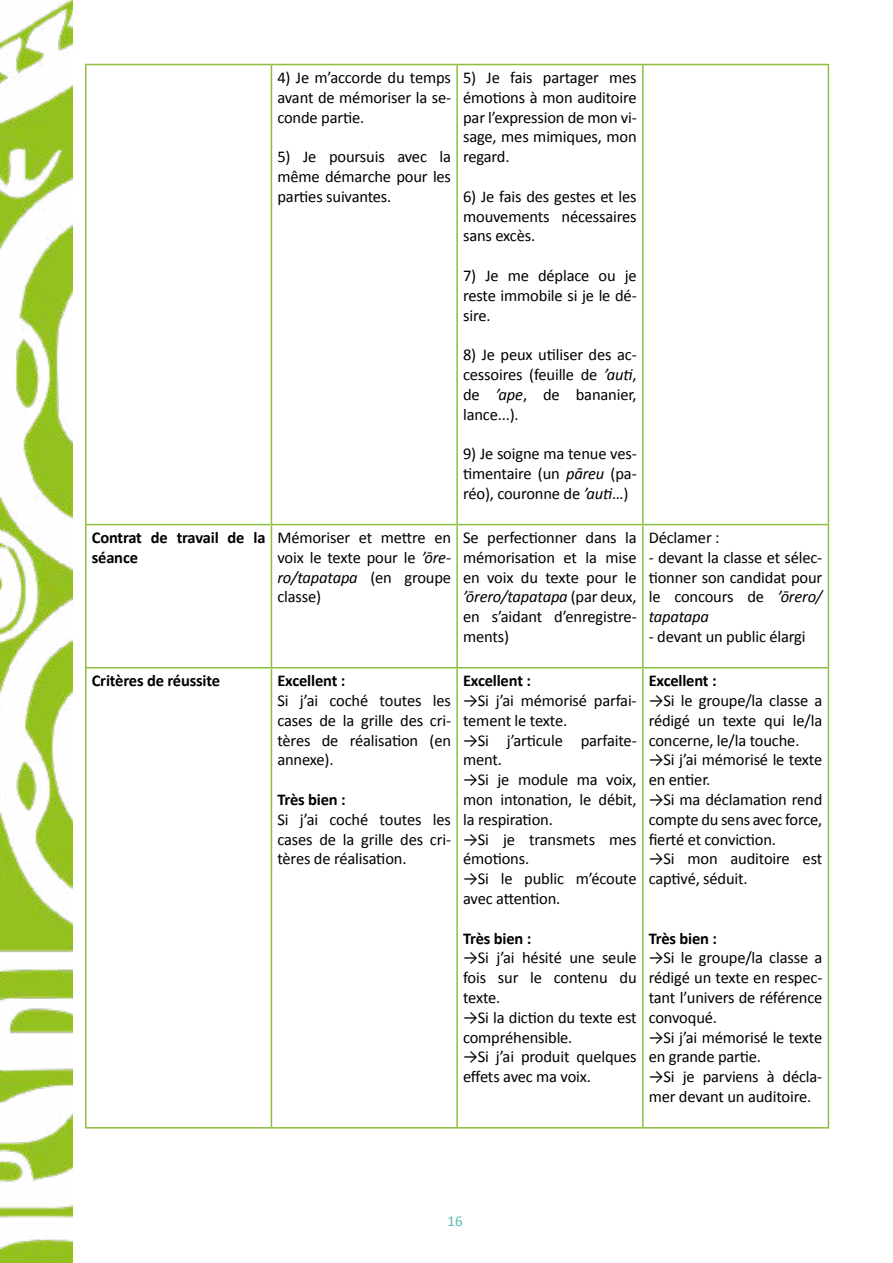
<style>
.page{position:relative;width:893px;height:1263px;background:#fff}
.page>*{position:absolute;margin:0;border:0;box-sizing:border-box;transform-origin:0 0}
.t1{font:16.5px/19.8px "Calibri";letter-spacing:-.01em;color:#000;text-align:justify}
.t2{font:700 16.5px/19.8px "Calibri";letter-spacing:-.01em;color:#000}
.t3{font:15px "Calibri";color:#56bcb3}
.s1{font-style:italic}
</style>
<div class="page">
<img style="left:0;top:0;width:73px;height:1263px">
<hr style="left:85px;top:64px;width:186px;height:1px;background:#8cbf3c">
<hr style="left:85px;top:65px;width:2px;height:459px;background:#8cbf3c">
<hr style="left:271px;top:64px;width:186px;height:1px;background:#8cbf3c">
<hr style="left:271px;top:65px;width:1px;height:459px;background:#8cbf3c">
<hr style="left:457px;top:64px;width:186px;height:1px;background:#8cbf3c">
<hr style="left:456px;top:65px;width:2px;height:459px;background:#8cbf3c">
<hr style="left:643px;top:64px;width:186px;height:1px;background:#8cbf3c">
<hr style="left:642px;top:65px;width:1px;height:459px;background:#8cbf3c">
<hr style="left:828px;top:65px;width:1px;height:459px;background:#8cbf3c">
<hr style="left:85px;top:524px;width:186px;height:1px;background:#8cbf3c">
<hr style="left:85px;top:525px;width:2px;height:142px;background:#8cbf3c">
<hr style="left:271px;top:524px;width:186px;height:1px;background:#8cbf3c">
<hr style="left:271px;top:525px;width:1px;height:142px;background:#8cbf3c">
<hr style="left:457px;top:524px;width:186px;height:1px;background:#8cbf3c">
<hr style="left:456px;top:525px;width:2px;height:142px;background:#8cbf3c">
<hr style="left:643px;top:524px;width:186px;height:1px;background:#8cbf3c">
<hr style="left:642px;top:525px;width:1px;height:142px;background:#8cbf3c">
<hr style="left:828px;top:525px;width:1px;height:142px;background:#8cbf3c">
<hr style="left:85px;top:667px;width:186px;height:1px;background:#8cbf3c">
<hr style="left:85px;top:668px;width:2px;height:459px;background:#8cbf3c">
<hr style="left:271px;top:667px;width:186px;height:1px;background:#8cbf3c">
<hr style="left:271px;top:668px;width:1px;height:459px;background:#8cbf3c">
<hr style="left:457px;top:667px;width:186px;height:1px;background:#8cbf3c">
<hr style="left:456px;top:668px;width:2px;height:459px;background:#8cbf3c">
<hr style="left:643px;top:667px;width:186px;height:1px;background:#8cbf3c">
<hr style="left:642px;top:668px;width:1px;height:459px;background:#8cbf3c">
<hr style="left:828px;top:668px;width:1px;height:459px;background:#8cbf3c">
<hr style="left:85px;top:1127px;width:186px;height:1px;background:#8cbf3c">
<hr style="left:271px;top:1127px;width:186px;height:1px;background:#8cbf3c">
<hr style="left:457px;top:1127px;width:186px;height:1px;background:#8cbf3c">
<hr style="left:643px;top:1127px;width:186px;height:1px;background:#8cbf3c">
<p class="t1" style="left:277px;top:68px;width:175px">4) Je m’accorde du temps avant de mémoriser la se&shy;conde partie.</p>
<p class="t1" style="left:277px;top:147px;width:175px">5) Je poursuis avec la même démarche pour les parties suivantes.</p>
<p class="t1" style="left:463px;top:68px;width:175px">5) Je fais partager mes émotions à mon auditoire par l’expression de mon vi&shy;sage, mes mimiques, mon regard.</p>
<p class="t1" style="left:463px;top:186px;width:175px">6) Je fais des gestes et les mouvements nécessaires sans excès.</p>
<p class="t1" style="left:463px;top:266px;width:175px">7) Je me déplace ou je reste immobile si je le dé&shy;sire.</p>
<p class="t1" style="left:463px;top:345px;width:175px">8) Je peux utiliser des ac&shy;cessoires (feuille de <span class="s1">’auti</span>, de <span class="s1">’ape</span>, de bananier, lance...).</p>
<p class="t1" style="left:463px;top:444px;width:175px">9) Je soigne ma tenue ves&shy;timentaire (un <span class="s1">pāreu</span> (pa&shy;réo), couronne de <span class="s1">’auti</span>…)</p>
<p class="t2" style="left:92px;top:527px;width:175px">Contrat de travail de la séance</p>
<p class="t1" style="left:277px;top:528px;width:175px">Mémoriser et mettre en voix le texte pour le <span class="s1">’ōre&shy;ro/tapatapa</span> (en groupe classe)</p>
<p class="t1" style="left:463px;top:528px;width:175px">Se perfectionner dans la mémorisation et la mise en voix du texte pour le <span class="s1">’ōrero/tapatapa</span> (par deux, en s’aidant d’enregistre&shy;ments)</p>
<p class="t1" style="left:649px;top:528px;width:72px">Déclamer :</p>
<p class="t1" style="left:649px;top:547px;width:175px">- devant la classe et sélec&shy;tionner son candidat pour le concours de <span class="s1">’ōrero/ tapatapa</span></p>
<p class="t1" style="left:649px;top:627px;width:158px">- devant un public élargi</p>
<p class="t2" style="left:92px;top:670px;width:130px">Critères de réussite</p>
<p class="t2" style="left:277px;top:670px;width:69px">Excellent :</p>
<p class="t1" style="left:277px;top:691px;width:175px">Si j’ai coché toutes les cases de la grille des cri&shy;tères de réalisation (en annexe).</p>
<p class="t2" style="left:277px;top:789px;width:70px">Très bien :</p>
<p class="t1" style="left:277px;top:809px;width:175px">Si j’ai coché toutes les cases de la grille des cri&shy;tères de réalisation.</p>
<p class="t2" style="left:463px;top:670px;width:69px">Excellent :</p>
<p class="t1" style="left:463px;top:691px;width:175px">→Si j’ai mémorisé parfai&shy;tement le texte.</p>
<p class="t1" style="left:463px;top:730px;width:175px">→Si j’articule parfaite&shy;ment.</p>
<p class="t1" style="left:463px;top:770px;width:175px">→Si je module ma voix, mon intonation, le débit, la respiration.</p>
<p class="t1" style="left:463px;top:829px;width:175px">→Si je transmets mes émotions.</p>
<p class="t1" style="left:463px;top:869px;width:175px">→Si le public m’écoute avec attention.</p>
<p class="t2" style="left:463px;top:927px;width:70px">Très bien :</p>
<p class="t1" style="left:463px;top:948px;width:175px">→Si j’ai hésité une seule fois sur le contenu du texte.</p>
<p class="t1" style="left:463px;top:1007px;width:175px">→Si la diction du texte est compréhensible.</p>
<p class="t1" style="left:463px;top:1047px;width:175px">→Si j’ai produit quelques effets avec ma voix.</p>
<p class="t2" style="left:649px;top:670px;width:69px">Excellent :</p>
<p class="t1" style="left:649px;top:691px;width:175px">→Si le groupe/la classe a rédigé un texte qui le/la concerne, le/la touche.</p>
<p class="t1" style="left:649px;top:750px;width:175px">→Si j’ai mémorisé le texte en entier.</p>
<p class="t1" style="left:649px;top:790px;width:175px">→Si ma déclamation rend compte du sens avec force, fierté et conviction.</p>
<p class="t1" style="left:649px;top:849px;width:175px">→Si mon auditoire est captivé, séduit.</p>
<p class="t2" style="left:649px;top:927px;width:70px">Très bien :</p>
<p class="t1" style="left:649px;top:948px;width:175px">→Si le groupe/la classe a rédigé un texte en respec&shy;tant l’univers de référence convoqué.</p>
<p class="t1" style="left:649px;top:1027px;width:175px">→Si j’ai mémorisé le texte en grande partie.</p>
<p class="t1" style="left:649px;top:1067px;width:175px">→Si je parviens à décla&shy;mer devant un auditoire.</p>
<p class="t3" style="left:447px;top:1211px;width:17px">16</p>
</div>
